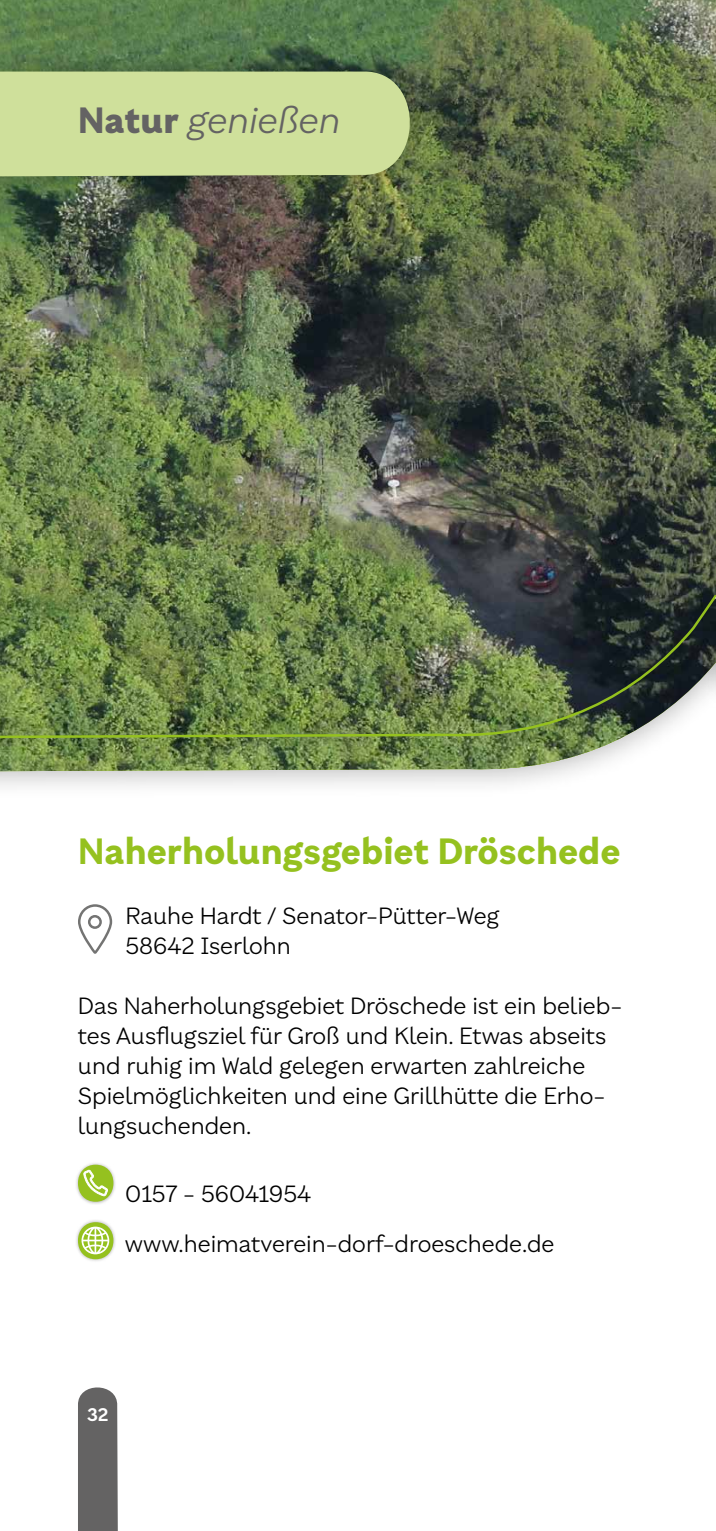
<style>
.page{position:relative;width:716px;height:1531px;background:#fff}
.page>*{position:absolute;margin:0;border:0;box-sizing:border-box;transform-origin:0 0}
.t1{font:700 35px "Brutalista";color:#95c11f}
.t2{font:italic 300 35px "Brutalista";color:#646363}
.t3{font:300 22.5px/30px "Brutalista";color:#000}
.t4{font:600 17.5px "Brutalista";color:#fff}
.s1{font-weight:900;font-style:normal}
</style>
<div class="page">
<div style="left:0;top:0;width:716px;height:801px;background:#000;opacity:.33"></div>
<img style="left:0;top:0;width:712px;height:772px">
<div style="left:0;top:570px;width:716px;height:198px;background:#000;opacity:.33"></div>
<img style="left:0;top:592px;width:690px;height:149px">
<div style="left:0;top:51px;width:430px;height:146px;background:#000;opacity:.33"></div>
<svg style="left:0;top:70px;width:426px;height:107px;background:#c4d593"></svg>
<div style="left:78px;top:1387px;width:40px;height:144px;background:#646363"></div>
<svg style="left:78px;top:904px;width:35px;height:50px"></svg>
<div style="left:88px;top:915px;width:14px;height:14px;border:2px solid #747473;border-radius:50%"></div>
<div style="left:75px;top:1161px;width:41px;height:43px;background:#000;opacity:.3"></div>
<div style="left:78px;top:1164px;width:35px;height:38px;background:#95c11f;border-radius:50%"></div>
<svg style="left:84px;top:1170px;width:24px;height:26px"></svg>
<div style="left:75px;top:1219px;width:41px;height:43px;background:#000;opacity:.3"></div>
<div style="left:78px;top:1222px;width:35px;height:37px;background:#95c11f;border-radius:50%"></div>
<svg style="left:81px;top:1226px;width:28px;height:28px"></svg>
<div style="left:690px;top:571px;width:26px;height:197px;background:#000;opacity:.33"></div>
<svg style="left:712px;top:0;width:4px;height:772px;background:#6d7660"></svg>
<h1 class="t2" style="left:78px;top:99px;width:262px"><span class="s1">Natur</span> genießen</h1>
<h1 class="t1" style="left:78px;top:826px;width:544px">Naherholungsgebiet Dröschede</h1>
<p class="t3" style="left:125px;top:900px;width:376px">Rauhe Hardt / Senator-Pütter-Weg<br>58642 Iserlohn</p>
<p class="t3" style="left:78px;top:990px;width:546px">Das Naherholungsgebiet Dröschede ist ein belieb&shy;tes Ausflugsziel für Groß und Klein. Etwas abseits und ruhig im Wald gelegen erwarten zahlreiche Spielmöglichkeiten und eine Grillhütte die Erho&shy;lungsuchenden.</p>
<p class="t3" style="left:125px;top:1178px;width:187px">0157 - 56041954</p>
<p class="t3" style="left:125px;top:1228px;width:431px">www.heimatverein-dorf-droeschede.de</p>
<p class="t4" style="left:87px;top:1402px;width:23px">32</p>
</div>
